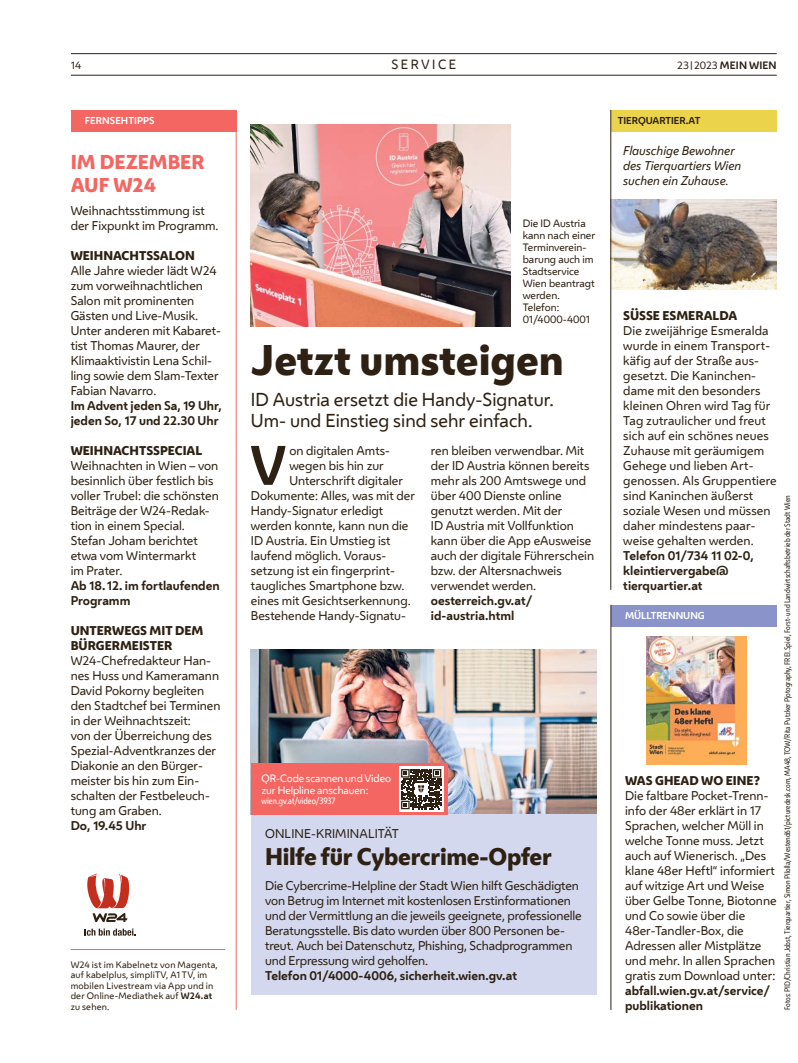
<style>
.page{position:relative;width:798px;height:1063px;background:#fff}
.page>*{position:absolute;margin:0;border:0;box-sizing:border-box;transform-origin:0 0}
.FT_FT_Initial3{font:700 51.88px "Wiener Melange";color:#2e2113}
.HL_Header_32pt{font:800 40px "Wiener Melange";color:#2e2113}
.HL_Header_18pt{font:800 22.5px "Wiener Melange";letter-spacing:-.015em;color:#2e2113}
.t1{font:800 18.75px/22.5px "Wiener Melange";color:#f46661}
.HL_Header_32pt-2{font:17.5px/21px "Wiener Melange";color:#2e2113}
.t2{font:12.5px "Wiener Melange";color:#2e2113}
.FT_FT{font:11.88px/15px "Wiener Melange";color:#2e2113}
.FT_FT_Initial3-2{font:11.88px/15px "Wiener Melange";color:#2e2113}
.Spalte_Infobox_Spalte_Info{font:11.88px/15px "Wiener Melange";letter-spacing:.01em;color:#2e2113}
.FT_FT-2{font:700 11.88px/15px "Wiener Melange";color:#2e2113}
.Spalte_Infobox_Spalte_Header{font:800 11.88px/15px "Wiener Melange";color:#2e2113}
.Spalte_Infobox_Spalte_FT{font:700 11.88px/15px "Wiener Melange";color:#2e2113}
.FT_FT-3{font:italic 11.88px/15px "Wiener Melange";color:#2e2113}
.Spalte_Infobox_Spalte_Info-2{font:700 11.88px/15px "Wiener Melange";color:#2e2113}
.FT_FT_Info_bold{font:700 11.88px/15px "Wiener Melange";color:#2e2113}
.HL_Vorzeile_9_5pt{font:11.88px "Wiener Melange";letter-spacing:.01em;color:#2e2113}
.FT_Bildunterschrift{font:10px/12px "Wiener Melange";color:#2e2113}
.FT_Bildunterschrift-2{font:10px/12px "Wiener Melange";letter-spacing:-.01em;color:#fff}
.t3{font:700 10px "Wiener Melange";letter-spacing:.01em;color:#2e2113}
.Spalte_Infobox_Spalte_Markerl{font:700 9.38px "Wiener Melange";color:#fff}
.Spalte_Infobox_Spalte_Markerl-2{font:700 9.38px "Wiener Melange";color:#2e2113}
.t4{font:8.75px/10.5px "Wiener Melange";letter-spacing:.025em;color:#2e2113}
.FT_Bildunterschrift-3{font:8.75px "Wiener Melange Cd";color:#fff}
.t5{font:7.5px "Wiener Melange Cd";color:#2e2113}
.s1{font-weight:400}
.s2{font-weight:400;font-size:7.5px}
.s3{font-weight:700}
</style>
<div class="page">
<hr style="left:71px;top:75px;width:705px;height:1px;background:#2e2113">
<hr style="left:71px;top:53px;width:705px;height:1px;background:#2e2113">
<div style="left:610px;top:110px;width:166px;height:22px;background:#ebd34b"></div>
<img style="left:611px;top:200px;width:165px;height:90px">
<hr style="left:610px;top:110px;width:1px;height:480px;background:#2e2113">
<div style="left:71px;top:110px;width:165px;height:22px;background:#f46661"></div>
<hr style="left:236px;top:110px;width:1px;height:900px;background:#f46661">
<hr style="left:71px;top:949px;width:154px;height:1px;background:#f46661">
<svg style="left:87px;top:874px;width:43px;height:48px"></svg>
<svg style="left:85px;top:929px;width:51px;height:7px"></svg>
<img style="left:251px;top:125px;width:259px;height:201px">
<img style="left:251px;top:650px;width:345px;height:165px">
<div style="left:251px;top:815px;width:345px;height:180px;background:#d3d8ee"></div>
<img style="left:646px;top:637px;width:100px;height:127px">
<div style="left:610px;top:605px;width:166px;height:22px;background:#8b94ca"></div>
<hr style="left:610px;top:605px;width:1px;height:405px;background:#2e2113">
<div style="left:251px;top:763px;width:196px;height:52px;background:#f46661"></div>
<svg style="left:399px;top:767px;width:44px;height:45px"></svg>
<svg style="left:401px;top:769px;width:40px;height:40px;background:#6a6157"></svg>
<p class="FT_Bildunterschrift" style="left:71px;top:59px;width:12px">14</p>
<p class="t2" style="left:391px;top:55px;width:20px">Service</p>
<p class="t3" style="left:677px;top:57px;width:101px"><span class="s1">23</span><span class="s2">|</span><span class="s1">2023</span> MEIN WIEN</p>
<p class="Spalte_Infobox_Spalte_Markerl" style="left:85px;top:113px;width:71px">FERNSEHTIPPS</p>
<p class="t1" style="left:71px;top:151px;width:135px">IM DEZEMBER<br>AUF W24</p>
<p class="FT_FT" style="left:71px;top:202px;width:149px">Weihnachtsstimmung ist der Fixpunkt im Programm.</p>
<h1 class="Spalte_Infobox_Spalte_Header" style="left:71px;top:248px;width:126px">WEIHNACHTSSALON</h1>
<p class="FT_FT" style="left:71px;top:262px;width:152px">Alle Jahre wieder lädt W24 zum vorweihnachtlichen<br>Salon mit prominenten<br>Gästen und Live-Musik.<br>Unter anderen mit Kabaret&shy;tist Thomas Maurer, der<br>Klimaaktivistin Lena Schil&shy;ling sowie dem Slam-Texter<br>Fabian Navarro.</p>
<p class="Spalte_Infobox_Spalte_FT" style="left:71px;top:397px;width:152px">Im Advent jeden Sa, 19 Uhr, jeden So, 17 und 22.30 Uhr</p>
<h1 class="Spalte_Infobox_Spalte_Header" style="left:71px;top:443px;width:133px">WEIHNACHTSSPECIAL</h1>
<p class="FT_FT" style="left:71px;top:457px;width:149px">Weihnachten in Wien – von besinnlich über festlich bis voller Trubel: die schönsten<br>Beiträge der W24-Redak&shy;tion in einem Special.<br>Stefan Joham berichtet etwa vom Wintermarkt<br>im Prater.</p>
<p class="Spalte_Infobox_Spalte_FT" style="left:71px;top:577px;width:150px">Ab 18. 12. im fortlaufenden<br>Programm</p>
<h1 class="Spalte_Infobox_Spalte_Header" style="left:71px;top:623px;width:134px">UNTERWEGS MIT DEM<br>BÜRGERMEISTER</h1>
<p class="FT_FT" style="left:71px;top:652px;width:151px">W24-Chefredakteur Han&shy;nes Huss und Kameramann<br>David Pokorny begleiten den Stadtchef bei Terminen in der Weihnachtszeit:<br>von der Überreichung des<br>Spezial-Adventkranzes der<br>Diakonie an den Bürger&shy;meister bis hin zum Ein&shy;schalten der Festbeleuch&shy;tung am Graben.</p>
<p class="FT_FT-2" style="left:71px;top:817px;width:77px">Do, 19.45 Uhr</p>
<p class="t4" style="left:71px;top:959px;width:149px">W24 ist im Kabelnetz von Magenta, auf kabelplus, simpliTV, A1 TV, im mobilen Livestream via App und in der Online-Mediathek auf <span class="s3">W24.at </span>zu sehen.</p>
<p class="FT_Bildunterschrift" style="left:522px;top:217px;width:74px">Die ID Austria kann nach einer<br>Terminverein&shy;barung auch im<br>Stadtservice<br>Wien beantragt werden.<br>Telefon:<br>01/4000-4001</p>
<h1 class="HL_Header_32pt" style="left:251px;top:332px;width:314px">Jetzt umsteigen</h1>
<h1 class="HL_Header_32pt-2" style="left:251px;top:389px;width:304px">ID Austria ersetzt die Handy-Signatur.<br>Um- und Einstieg sind sehr einfach.</h1>
<p class="FT_FT_Initial3" style="left:249px;top:422px;width:38px">V</p>
<p class="FT_FT_Initial3-2" style="left:289px;top:442px;width:102px">on digitalen Amts-</p>
<p class="FT_FT_Initial3-2" style="left:289px;top:457px;width:96px">wegen bis hin zur</p>
<p class="FT_FT_Initial3-2" style="left:289px;top:472px;width:115px">Unterschrift digitaler</p>
<p class="FT_FT_Initial3-2" style="left:251px;top:487px;width:165px">Dokumente: Alles, was mit der</p>
<p class="FT_FT_Initial3-2" style="left:251px;top:502px;width:134px">Handy-Signatur erledigt</p>
<p class="FT_FT_Initial3-2" style="left:251px;top:517px;width:159px">werden konnte, kann nun die</p>
<p class="FT_FT_Initial3-2" style="left:251px;top:532px;width:141px">ID Austria. Ein Umstieg ist</p>
<p class="FT_FT_Initial3-2" style="left:251px;top:547px;width:137px">laufend möglich. Voraus-</p>
<p class="FT_FT_Initial3-2" style="left:251px;top:562px;width:146px">setzung ist ein fingerprint-</p>
<p class="FT_FT_Initial3-2" style="left:251px;top:577px;width:155px">taugliches Smartphone bzw.</p>
<p class="FT_FT_Initial3-2" style="left:251px;top:592px;width:161px">eines mit Gesichtserkennung.</p>
<p class="FT_FT_Initial3-2" style="left:251px;top:607px;width:156px">Bestehende Handy-Signatu-</p>
<p class="FT_FT_Initial3-2" style="left:431px;top:442px;width:165px">ren bleiben verwendbar. Mit der ID Austria können bereits mehr als 200 Amtswege und über 400 Dienste online genutzt werden. Mit der<br>ID Austria mit Vollfunktion kann über die App eAusweise auch der digitale Führerschein bzw. der Altersnachweis verwendet werden.</p>
<p class="FT_FT_Info_bold" style="left:431px;top:592px;width:103px">oesterreich.gv.at/ id-austria.html</p>
<p class="FT_Bildunterschrift-2" style="left:261px;top:772px;width:131px">QR-Code scannen und Video zur Helpline anschauen:</p>
<p class="FT_Bildunterschrift-3" style="left:261px;top:795px;width:75px">wien.gv.at/video/3937</p>
<p class="HL_Vorzeile_9_5pt" style="left:265px;top:824px;width:135px">ONLINE-KRIMINALITÄT</p>
<h1 class="HL_Header_18pt" style="left:265px;top:841px;width:288px">Hilfe für Cybercrime-Opfer</h1>
<p class="FT_FT" style="left:265px;top:877px;width:318px">Die Cybercrime-Helpline der Stadt Wien hilft Geschädigten von Betrug im Internet mit kostenlosen Erstinformationen und der Vermittlung an die jeweils geeignete, professionelle Beratungsstelle. Bis dato wurden über 800 Personen be&shy;treut. Auch bei Datenschutz, Phishing, Schadprogrammen und Erpressung wird geholfen.</p>
<p class="FT_FT-2" style="left:265px;top:967px;width:253px">Telefon 01/4000-4006, sicherheit.wien.gv.at</p>
<p class="Spalte_Infobox_Spalte_Markerl-2" style="left:617px;top:113px;width:84px">TIERQUARTIER.AT</p>
<p class="FT_FT-3" style="left:623px;top:143px;width:119px">Flauschige Bewohner des Tierquartiers Wien</p>
<p class="FT_FT-3" style="left:623px;top:173px;width:107px">suchen ein Zuhause.</p>
<h1 class="Spalte_Infobox_Spalte_Header" style="left:623px;top:308px;width:115px">SÜSSE ESMERALDA</h1>
<p class="Spalte_Infobox_Spalte_Info" style="left:623px;top:322px;width:155px">Die zweijährige Esmeralda wurde in einem Transport&shy;käfig auf der Straße aus&shy;gesetzt. Die Kaninchen&shy;dame mit den besonders kleinen Ohren wird Tag für<br>Tag zutraulicher und freut sich auf ein schönes neues<br>Zuhause mit geräumigem<br>Gehege und lieben Art&shy;genossen. Als Gruppentiere sind Kaninchen äußerst soziale Wesen und müssen daher mindestens paar&shy;weise gehalten werden.</p>
<p class="Spalte_Infobox_Spalte_Info-2" style="left:623px;top:547px;width:132px">Telefon 01/734 11 02-0, kleintiervergabe@ tierquartier.at</p>
<p class="t5" style="left:782px;top:1010px;width:516px;rotate:-90deg">Fotos: PID/Christian Jobst, Tierquartier, Simon Pilolla/Westend61/picturedesk.com, MA48, TOW/Rita Putzker Pjotography, FREI.Spiel, Forst- und Landwirtschaftsbetrieb der Stadt Wien</p>
<p class="Spalte_Infobox_Spalte_Markerl" style="left:625px;top:608px;width:81px">MÜLLTRENNUNG</p>
<h1 class="Spalte_Infobox_Spalte_Header" style="left:625px;top:773px;width:137px">WAS GHEAD WO EINE?</h1>
<p class="FT_FT" style="left:625px;top:787px;width:153px">Die faltbare Pocket-Trenn&shy;info der 48er erklärt in 17<br>Sprachen, welcher Müll in welche Tonne muss. Jetzt auch auf Wienerisch. „Des klane 48er Heftl“ informiert auf witzige Art und Weise über Gelbe Tonne, Biotonne und Co sowie über die<br>48er-Tandler-Box, die<br>Adressen aller Mistplätze und mehr. In allen Sprachen gratis zum Download unter:</p>
<p class="FT_FT-2" style="left:625px;top:982px;width:146px">abfall.wien.gv.at/service/ publikationen</p>
</div>
